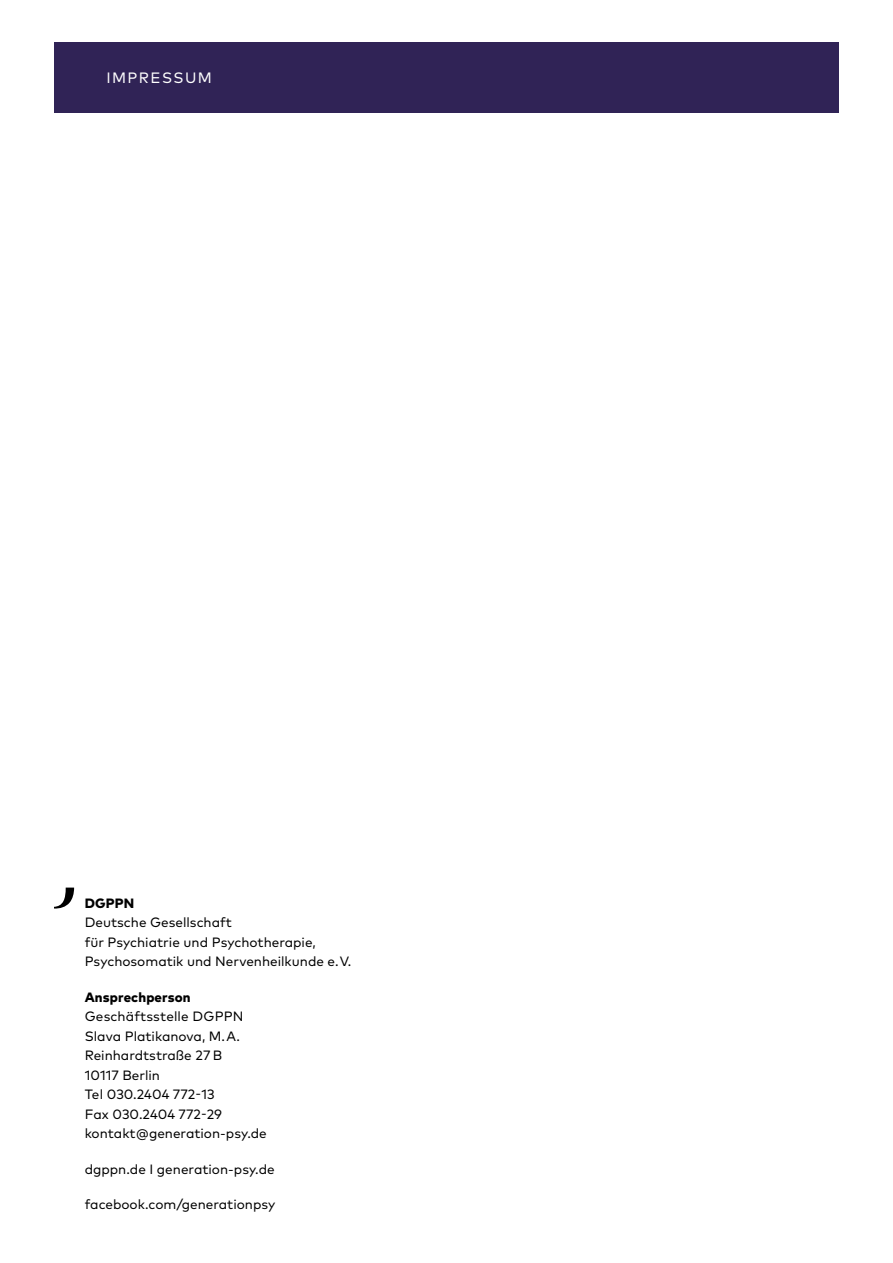
<style>
.page{position:relative;width:893px;height:1263px;background:#fff}
.page>*{position:absolute;margin:0;border:0;box-sizing:border-box;transform-origin:0 0}
.t1{font:15px "Mark Pro";letter-spacing:.095em;color:#fff}
.t2{font:13.5px/19.5px "Mark Pro";color:#000}
.t3{font:800 13.5px "Mark Pro";letter-spacing:.01em;color:#000}
</style>
<div class="page">
<div style="left:54px;top:43px;width:785px;height:70px;background:#302356"></div>
<svg style="left:54px;top:887px;width:20px;height:22px"></svg>
<p class="t1" style="left:106px;top:66px;width:107px">IMPRESSUM</p>
<p class="t3" style="left:85px;top:893px;width:51px">DGPPN</p>
<p class="t2" style="left:85px;top:912px;width:268px">Deutsche Gesellschaft<br>für Psychiatrie und Psychotherapie,<br>Psychosomatik und Nervenheilkunde e. V.</p>
<p class="t3" style="left:85px;top:986px;width:107px">Ansprechperson</p>
<p class="t2" style="left:85px;top:1006px;width:183px">Geschäftsstelle DGPPN<br>Slava Platikanova, M. A.<br>Reinhardtstraße 27 B<br>10117 Berlin<br>Tel 030.2404 772-13<br>Fax 030.2404 772-29 kontakt@generation-psy.de</p>
<p class="t2" style="left:85px;top:1158px;width:191px">dgppn.de I generation-psy.de</p>
<p class="t2" style="left:85px;top:1193px;width:192px">facebook.com/generationpsy</p>
</div>
